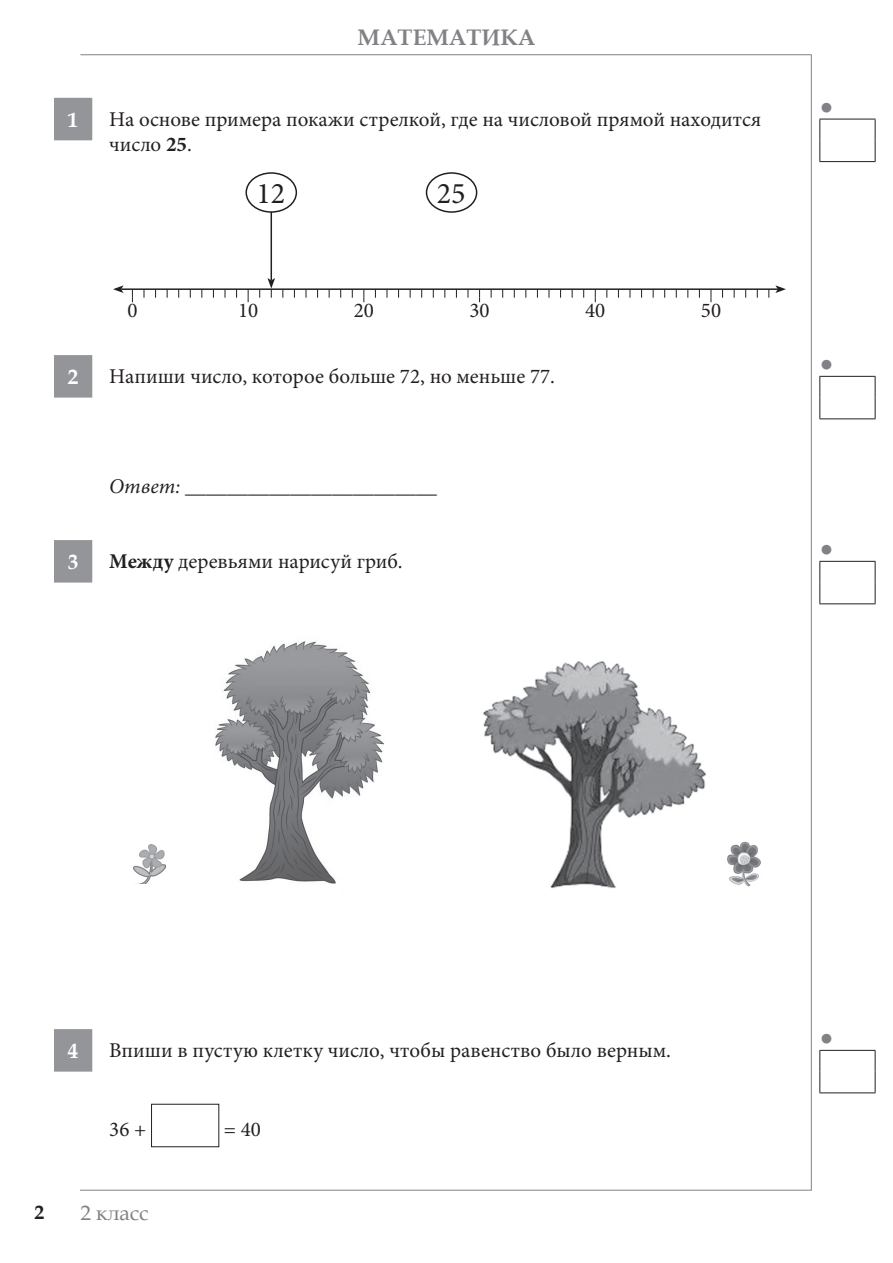
<style>
.page{position:relative;width:893px;height:1263px;background:#fff}
.page>*{position:absolute;margin:0;border:0;box-sizing:border-box;transform-origin:0 0}
.t1{font:30px "Minion Pro";color:#231f20}
.t2{font:700 22.5px "Book Antiqua";color:#808285}
.t3{font:22.5px "Arial";color:#808285}
.t4{font:21px/25.2px "Minion Pro";color:#231f20}
.t5{font:italic 21px "Minion Pro";color:#231f20}
.t6{font:21px "Book Antiqua";color:#808285}
.t7{font:700 21px "Book Antiqua";color:#fff}
.t8{font:700 19.5px "Book Antiqua";color:#231f20}
.s1{font-weight:700}
</style>
<div class="page">
<hr style="left:80px;top:54px;width:731px;height:1px;background:#808285">
<hr style="left:811px;top:54px;width:1px;height:1136px;background:#808285">
<hr style="left:80px;top:1190px;width:731px;height:1px;background:#808285">
<svg style="left:54px;top:98px;width:38px;height:973px"></svg>
<hr style="left:819px;top:119px;width:56px;height:1px;background:#231f20">
<svg style="left:819px;top:119px;width:1px;height:42px"></svg>
<svg style="left:875px;top:119px;width:1px;height:42px"></svg>
<hr style="left:819px;top:161px;width:56px;height:1px;background:#231f20">
<hr style="left:819px;top:376px;width:56px;height:1px;background:#231f20">
<svg style="left:819px;top:377px;width:1px;height:41px"></svg>
<svg style="left:875px;top:377px;width:1px;height:41px"></svg>
<hr style="left:819px;top:418px;width:56px;height:1px;background:#231f20">
<hr style="left:819px;top:561px;width:56px;height:1px;background:#231f20">
<svg style="left:819px;top:562px;width:1px;height:41px"></svg>
<svg style="left:875px;top:562px;width:1px;height:41px"></svg>
<hr style="left:819px;top:603px;width:56px;height:1px;background:#231f20">
<hr style="left:819px;top:1050px;width:56px;height:1px;background:#231f20">
<svg style="left:819px;top:1051px;width:1px;height:41px"></svg>
<svg style="left:875px;top:1051px;width:1px;height:41px"></svg>
<hr style="left:819px;top:1092px;width:56px;height:1px;background:#231f20">
<div style="left:426px;top:172px;width:51px;height:41px;border:2px solid #231f20;border-radius:50%"></div>
<svg style="left:132px;top:290px;width:1px;height:12px"></svg>
<svg style="left:248px;top:290px;width:1px;height:12px"></svg>
<svg style="left:363px;top:290px;width:1px;height:12px"></svg>
<svg style="left:479px;top:290px;width:1px;height:12px"></svg>
<svg style="left:595px;top:290px;width:1px;height:12px"></svg>
<svg style="left:711px;top:290px;width:1px;height:12px"></svg>
<hr style="left:121px;top:288px;width:657px;height:2px;background:#231f20">
<svg style="left:113px;top:285px;width:11px;height:8px"></svg>
<svg style="left:775px;top:285px;width:11px;height:8px"></svg>
<div style="left:245px;top:172px;width:52px;height:41px;border:2px solid #231f20;border-radius:50%"></div>
<hr style="left:271px;top:212px;width:1px;height:68px;background:#231f20">
<svg style="left:267px;top:278px;width:8px;height:20px"></svg>
<img style="left:134px;top:844px;width:31px;height:39px">
<img style="left:727px;top:841px;width:34px;height:46px">
<img style="left:215px;top:641px;width:169px;height:243px">
<img style="left:483px;top:661px;width:223px;height:227px">
<div style="left:151px;top:1104px;width:68px;height:43px;border:1px solid #231f20"></div>
<p class="t2" style="left:358px;top:22px;width:179px">МАТЕМАТИКА</p>
<p class="t7" style="left:68px;top:105px;width:12px">1</p>
<p class="t4" style="left:109px;top:107px;width:654px">На основе примера покажи стрелкой, где на числовой прямой находится число <span class="s1">25</span>.</p>
<h1 class="t1" style="left:437px;top:174px;width:30px">25</h1>
<h1 class="t1" style="left:257px;top:174px;width:30px">12</h1>
<p class="t4" style="left:128px;top:298px;width:12px">0</p>
<p class="t4" style="left:238px;top:298px;width:22px">10</p>
<p class="t4" style="left:354px;top:298px;width:22px">20</p>
<p class="t4" style="left:469px;top:298px;width:22px">30</p>
<p class="t4" style="left:585px;top:298px;width:22px">40</p>
<p class="t4" style="left:701px;top:298px;width:22px">50</p>
<p class="t7" style="left:68px;top:362px;width:12px">2</p>
<p class="t4" style="left:109px;top:364px;width:447px">Напиши число, которое больше 72, но меньше 77.</p>
<p class="t5" style="left:109px;top:472px;width:329px">Ответ: ________________________</p>
<p class="t7" style="left:68px;top:547px;width:12px">3</p>
<p class="t4" style="left:109px;top:549px;width:295px"><span class="s1">Между</span> деревьями нарисуй гриб.</p>
<p class="t3" style="left:820px;top:92px;width:15px">●</p>
<p class="t3" style="left:820px;top:349px;width:15px">●</p>
<p class="t3" style="left:820px;top:534px;width:15px">●</p>
<p class="t7" style="left:68px;top:1036px;width:12px">4</p>
<p class="t4" style="left:109px;top:1038px;width:563px">Впиши в пустую клетку число, чтобы равенство было верным.</p>
<p class="t4" style="left:109px;top:1117px;width:39px">36 +</p>
<p class="t4" style="left:224px;top:1117px;width:39px">= 40</p>
<p class="t8" style="left:35px;top:1199px;width:11px">2</p>
<p class="t6" style="left:81px;top:1198px;width:70px">2 класс</p>
<p class="t3" style="left:820px;top:1023px;width:15px">●</p>
</div>
